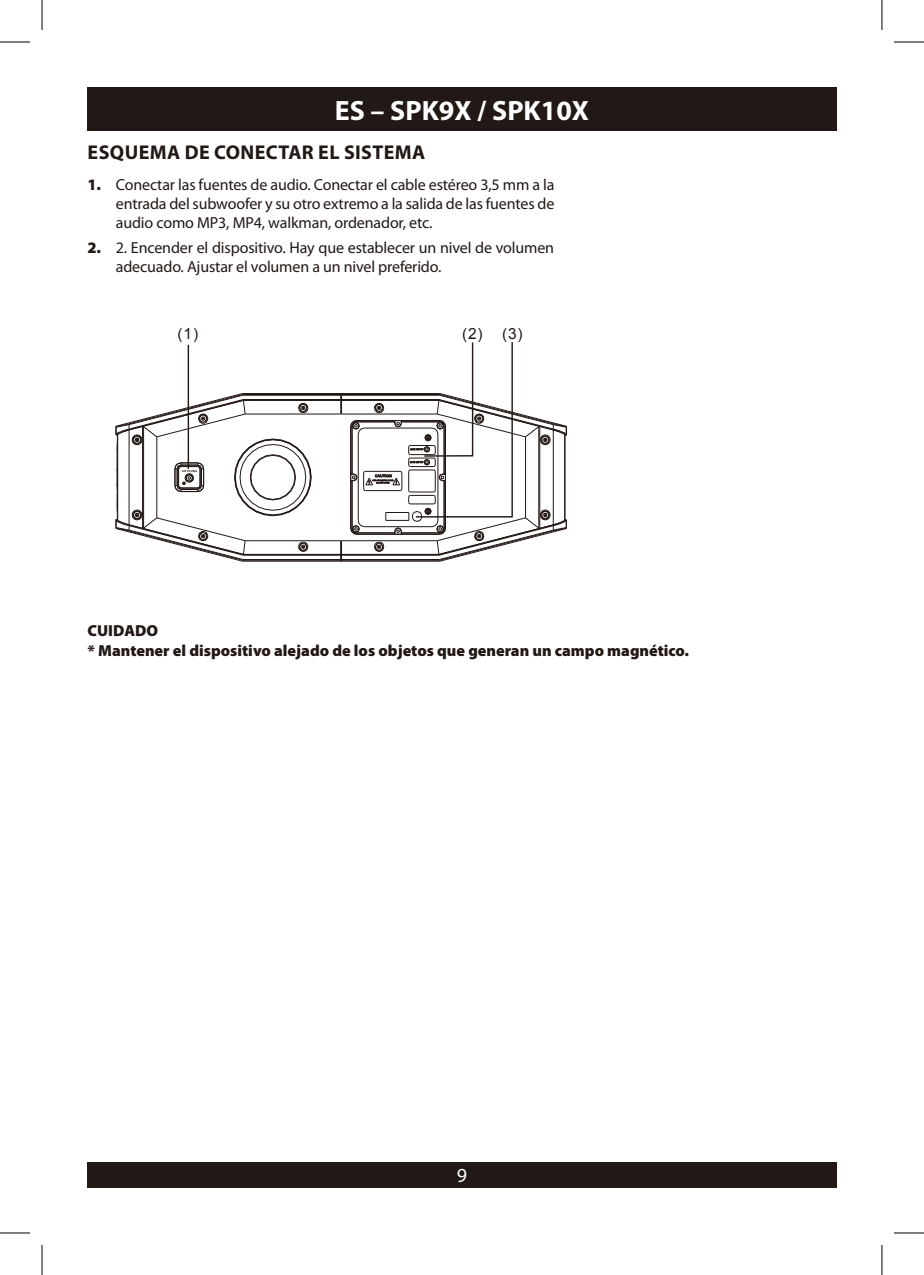
<style>
.page{position:relative;width:924px;height:1275px;background:#fff}
.page>*{position:absolute;margin:0;border:0;box-sizing:border-box;transform-origin:0 0}
.t1{font:700 28px "Myriad Pro";color:#fff}
.t2{font:700 20px "Myriad Pro";letter-spacing:.02em;color:#221815}
.t3{font:20px "Myriad Pro";color:#fff}
.t4{font:16px/19.2px "Myriad Pro";letter-spacing:-.01em;color:#221815;text-align:justify}
.t5{font:900 16px/19.2px "Myriad Pro";color:#221815}
.t6{font:15.4px "Arial";color:#221815}
.s1{font-weight:900}
</style>
<div class="page">
<div style="left:87px;top:87px;width:749px;height:44px;background:#221815"></div>
<div style="left:87px;top:1162px;width:749px;height:25px;background:#221815"></div>
<hr style="left:0;top:42px;width:30px;height:1px;background:#000">
<hr style="left:893px;top:42px;width:30px;height:1px;background:#000">
<hr style="left:0;top:1232px;width:30px;height:1px;background:#000">
<hr style="left:893px;top:1232px;width:30px;height:1px;background:#000">
<hr style="left:42px;top:0;width:1px;height:30px;background:#000">
<hr style="left:42px;top:1245px;width:1px;height:30px;background:#000">
<hr style="left:881px;top:0;width:1px;height:30px;background:#000">
<hr style="left:881px;top:1245px;width:1px;height:30px;background:#000">
<hr style="left:340px;top:561px;width:99px;height:1px;background:#221815">
<hr style="left:242px;top:561px;width:98px;height:1px;background:#221815">
<hr style="left:242px;top:560px;width:98px;height:1px;background:#221815">
<hr style="left:341px;top:560px;width:98px;height:1px;background:#221815">
<hr style="left:243px;top:559px;width:97px;height:1px;background:#221815">
<hr style="left:341px;top:559px;width:98px;height:1px;background:#221815">
<hr style="left:243px;top:555px;width:97px;height:1px;background:#221815">
<hr style="left:341px;top:555px;width:98px;height:1px;background:#221815">
<hr style="left:243px;top:554px;width:97px;height:1px;background:#221815">
<hr style="left:341px;top:554px;width:98px;height:1px;background:#221815">
<svg style="left:340px;top:541px;width:2px;height:20px"></svg>
<hr style="left:245px;top:540px;width:95px;height:1px;background:#221815">
<hr style="left:341px;top:540px;width:96px;height:1px;background:#221815">
<hr style="left:245px;top:414px;width:95px;height:1px;background:#221815">
<hr style="left:341px;top:414px;width:96px;height:1px;background:#221815">
<hr style="left:341px;top:400px;width:98px;height:1px;background:#221815">
<hr style="left:243px;top:400px;width:97px;height:1px;background:#221815">
<hr style="left:341px;top:399px;width:98px;height:1px;background:#221815">
<hr style="left:243px;top:399px;width:98px;height:1px;background:#221815">
<hr style="left:243px;top:395px;width:98px;height:1px;background:#221815">
<hr style="left:341px;top:395px;width:98px;height:1px;background:#221815">
<hr style="left:242px;top:394px;width:98px;height:1px;background:#221815">
<hr style="left:341px;top:394px;width:98px;height:1px;background:#221815">
<svg style="left:340px;top:394px;width:2px;height:20px"></svg>
<hr style="left:341px;top:393px;width:98px;height:1px;background:#221815">
<hr style="left:242px;top:393px;width:99px;height:1px;background:#221815">
<svg style="left:115px;top:393px;width:196px;height:169px"></svg>
<hr style="left:187px;top:345px;width:2px;height:124px;background:#221815">
<svg style="left:350px;top:342px;width:217px;height:219px"></svg>
<h1 class="t1" style="left:335px;top:92px;width:256px">ES – SPK9X / SPK10X</h1>
<p class="t2" style="left:88px;top:139px;width:339px">ESQUEMA DE CONECTAR EL SISTEMA</p>
<p class="t4" style="left:116px;top:174px;width:440px;text-indent:-28px"><span class="s1">1.</span> Conectar las fuentes de audio. Conectar el cable estéreo 3,5 mm a la entrada del subwoofer y su otro extremo a la salida de las fuentes de audio como MP3, MP4, walkman, ordenador, etc.</p>
<p class="t4" style="left:116px;top:238px;width:439px;text-indent:-28px"><span class="s1">2.</span> 2. Encender el dispositivo. Hay que establecer un nivel de volumen adecuado. Ajustar el volumen a un nivel preferido.</p>
<p class="t6" style="left:177px;top:324px;width:22px">(1)</p>
<p class="t6" style="left:462px;top:324px;width:62px">(2) (3)</p>
<p class="t5" style="left:87px;top:621px;width:602px">CUIDADO<br>* Mantener el dispositivo alejado de los objetos que generan un campo magnético.</p>
<p class="t3" style="left:456px;top:1163px;width:12px">9</p>
</div>
